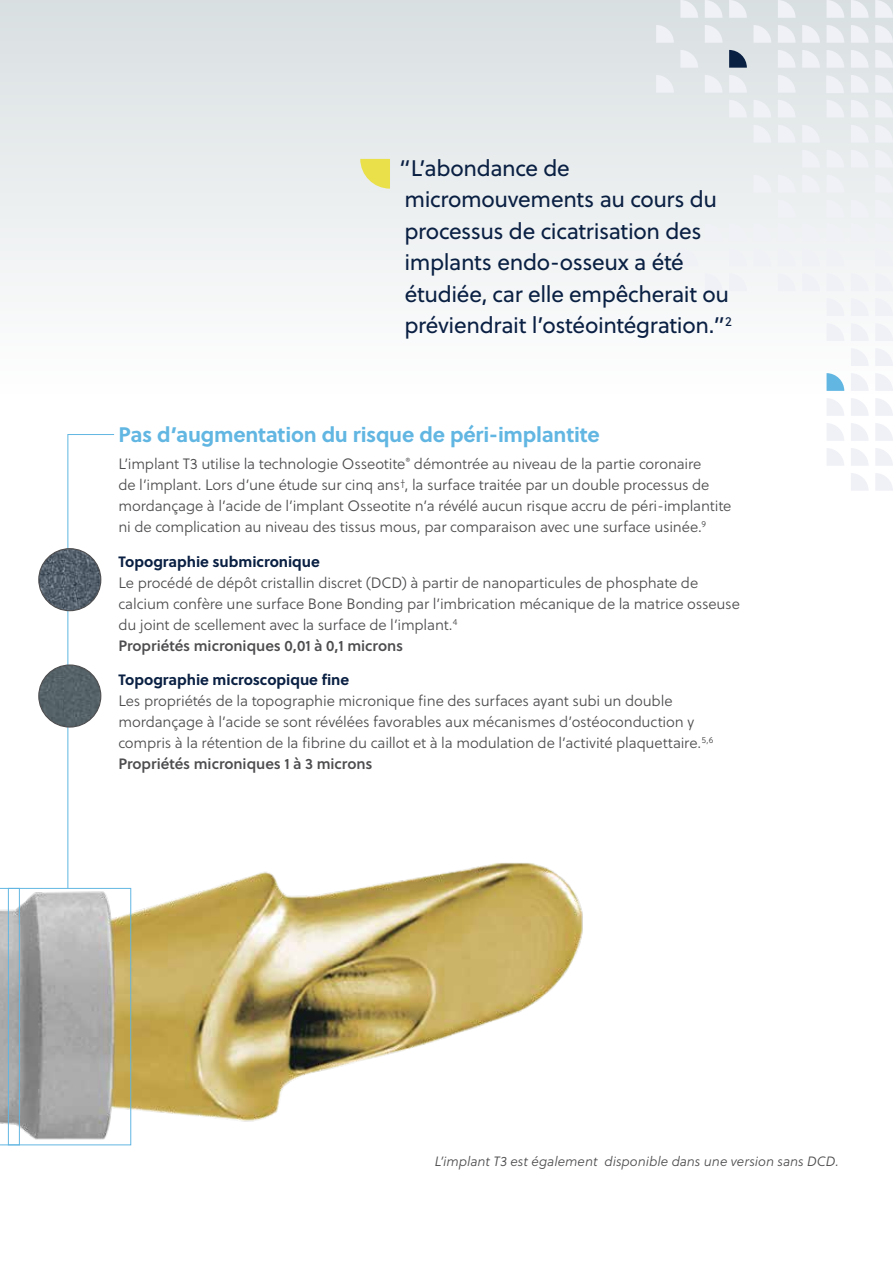
<style>
.page{position:relative;width:893px;height:1263px;background:#fff}
.page>*{position:absolute;margin:0;border:0;box-sizing:border-box;transform-origin:0 0}
.t1{font:22.5px/31.5px "Soleil";letter-spacing:-.015em;color:#0a2043}
.t2{font:700 21px "Soleil";letter-spacing:-.01em;color:#61b6e2}
.t3{font:15px/21px "Soleil Lt";letter-spacing:-.01em;color:#4d4d4f}
.t4{font:15px "Soleil Sb";letter-spacing:-.005em;color:#4d4d4f}
.t5{font:700 15px "Soleil";color:#0a2043}
.t6{font:italic 13.5px "Soleil Lt";color:#4d4d4f}
</style>
<div class="page">
<div style="left:0;top:0;width:893px;height:796px;background:linear-gradient(to bottom,#e2e7e9,#fff)"></div>
<svg style="left:851px;top:223px;width:18px;height:18px"></svg>
<svg style="left:875px;top:223px;width:18px;height:18px"></svg>
<svg style="left:802px;top:223px;width:18px;height:18px"></svg>
<svg style="left:826px;top:223px;width:18px;height:18px"></svg>
<svg style="left:753px;top:223px;width:18px;height:18px"></svg>
<svg style="left:778px;top:223px;width:18px;height:18px"></svg>
<svg style="left:705px;top:223px;width:17px;height:18px"></svg>
<svg style="left:729px;top:223px;width:18px;height:18px"></svg>
<svg style="left:875px;top:248px;width:18px;height:18px"></svg>
<svg style="left:802px;top:248px;width:18px;height:18px"></svg>
<svg style="left:826px;top:248px;width:18px;height:18px"></svg>
<svg style="left:753px;top:248px;width:18px;height:18px"></svg>
<svg style="left:778px;top:248px;width:18px;height:18px"></svg>
<svg style="left:729px;top:248px;width:18px;height:18px"></svg>
<svg style="left:851px;top:273px;width:18px;height:18px"></svg>
<svg style="left:875px;top:273px;width:18px;height:18px"></svg>
<svg style="left:802px;top:273px;width:18px;height:18px"></svg>
<svg style="left:826px;top:273px;width:18px;height:18px"></svg>
<svg style="left:778px;top:273px;width:18px;height:18px"></svg>
<svg style="left:705px;top:273px;width:17px;height:18px"></svg>
<svg style="left:729px;top:273px;width:18px;height:18px"></svg>
<svg style="left:851px;top:298px;width:18px;height:18px"></svg>
<svg style="left:875px;top:298px;width:18px;height:18px"></svg>
<svg style="left:826px;top:298px;width:18px;height:18px"></svg>
<svg style="left:851px;top:323px;width:18px;height:18px"></svg>
<svg style="left:875px;top:323px;width:18px;height:18px"></svg>
<svg style="left:826px;top:323px;width:18px;height:18px"></svg>
<svg style="left:851px;top:348px;width:18px;height:18px"></svg>
<svg style="left:875px;top:348px;width:18px;height:18px"></svg>
<svg style="left:851px;top:373px;width:18px;height:18px"></svg>
<svg style="left:875px;top:373px;width:18px;height:18px"></svg>
<svg style="left:826px;top:373px;width:18px;height:18px"></svg>
<svg style="left:851px;top:398px;width:18px;height:18px"></svg>
<svg style="left:875px;top:398px;width:18px;height:18px"></svg>
<svg style="left:826px;top:398px;width:18px;height:18px"></svg>
<svg style="left:851px;top:423px;width:18px;height:18px"></svg>
<svg style="left:875px;top:423px;width:18px;height:18px"></svg>
<svg style="left:826px;top:423px;width:18px;height:18px"></svg>
<svg style="left:851px;top:448px;width:18px;height:18px"></svg>
<svg style="left:875px;top:448px;width:18px;height:18px"></svg>
<svg style="left:826px;top:448px;width:18px;height:18px"></svg>
<svg style="left:851px;top:473px;width:18px;height:18px"></svg>
<svg style="left:875px;top:473px;width:18px;height:18px"></svg>
<svg style="left:680px;top:248px;width:18px;height:18px"></svg>
<svg style="left:851px;top:0;width:18px;height:18px"></svg>
<svg style="left:875px;top:0;width:18px;height:18px"></svg>
<svg style="left:826px;top:0;width:18px;height:18px"></svg>
<svg style="left:778px;top:0;width:18px;height:18px"></svg>
<svg style="left:705px;top:0;width:17px;height:18px"></svg>
<svg style="left:729px;top:0;width:18px;height:18px"></svg>
<svg style="left:851px;top:25px;width:18px;height:18px"></svg>
<svg style="left:875px;top:25px;width:18px;height:18px"></svg>
<svg style="left:802px;top:25px;width:18px;height:18px"></svg>
<svg style="left:826px;top:25px;width:18px;height:18px"></svg>
<svg style="left:753px;top:25px;width:18px;height:18px"></svg>
<svg style="left:778px;top:25px;width:18px;height:18px"></svg>
<svg style="left:705px;top:25px;width:17px;height:18px"></svg>
<svg style="left:851px;top:50px;width:18px;height:18px"></svg>
<svg style="left:875px;top:50px;width:18px;height:18px"></svg>
<svg style="left:802px;top:50px;width:18px;height:18px"></svg>
<svg style="left:826px;top:50px;width:18px;height:18px"></svg>
<svg style="left:729px;top:50px;width:18px;height:18px"></svg>
<svg style="left:851px;top:75px;width:18px;height:18px"></svg>
<svg style="left:875px;top:75px;width:18px;height:18px"></svg>
<svg style="left:705px;top:75px;width:17px;height:18px"></svg>
<svg style="left:729px;top:75px;width:18px;height:18px"></svg>
<svg style="left:851px;top:100px;width:18px;height:18px"></svg>
<svg style="left:875px;top:100px;width:18px;height:18px"></svg>
<svg style="left:826px;top:100px;width:18px;height:18px"></svg>
<svg style="left:753px;top:100px;width:18px;height:18px"></svg>
<svg style="left:778px;top:100px;width:18px;height:18px"></svg>
<svg style="left:729px;top:100px;width:18px;height:18px"></svg>
<svg style="left:851px;top:125px;width:18px;height:18px"></svg>
<svg style="left:875px;top:125px;width:18px;height:18px"></svg>
<svg style="left:802px;top:125px;width:18px;height:18px"></svg>
<svg style="left:753px;top:125px;width:18px;height:18px"></svg>
<svg style="left:778px;top:125px;width:18px;height:18px"></svg>
<svg style="left:851px;top:150px;width:18px;height:17px"></svg>
<svg style="left:875px;top:150px;width:18px;height:17px"></svg>
<svg style="left:802px;top:150px;width:18px;height:17px"></svg>
<svg style="left:826px;top:150px;width:18px;height:17px"></svg>
<svg style="left:875px;top:175px;width:18px;height:17px"></svg>
<svg style="left:802px;top:175px;width:18px;height:17px"></svg>
<svg style="left:826px;top:175px;width:18px;height:17px"></svg>
<svg style="left:753px;top:175px;width:18px;height:17px"></svg>
<svg style="left:778px;top:175px;width:18px;height:17px"></svg>
<svg style="left:851px;top:200px;width:18px;height:17px"></svg>
<svg style="left:875px;top:200px;width:18px;height:17px"></svg>
<svg style="left:826px;top:200px;width:18px;height:17px"></svg>
<svg style="left:778px;top:200px;width:18px;height:17px"></svg>
<svg style="left:680px;top:0;width:18px;height:18px"></svg>
<svg style="left:656px;top:25px;width:18px;height:18px"></svg>
<svg style="left:680px;top:50px;width:18px;height:18px"></svg>
<svg style="left:656px;top:75px;width:18px;height:18px"></svg>
<svg style="left:778px;top:50px;width:18px;height:18px"></svg>
<svg style="left:778px;top:75px;width:18px;height:18px"></svg>
<svg style="left:826px;top:75px;width:18px;height:18px"></svg>
<img style="left:0;top:862px;width:583px;height:284px">
<svg style="left:360px;top:159px;width:30px;height:30px"></svg>
<svg style="left:67px;top:434px;width:48px;height:454px"></svg>
<img style="left:39px;top:665px;width:62px;height:62px;border-radius:31px">
<div style="left:38px;top:664px;width:63px;height:64px;border:1px solid #4d4d4f;border-radius:50%"></div>
<img style="left:39px;top:549px;width:62px;height:62px;border-radius:31px">
<div style="left:38px;top:548px;width:63px;height:63px;border:1px solid #4d4d4f;border-radius:50%"></div>
<svg style="left:0;top:888px;width:20px;height:257px;background:#b4b9bc"></svg>
<div style="left:8px;top:888px;width:123px;height:257px;border:1px solid #61b6e2"></div>
<h1 class="t1" style="left:399px;top:153px;width:334px">“L’abondance de micromouvements au cours du processus de cicatrisation des implants endo-osseux a été étudiée, car elle empêcherait ou préviendrait l’ostéointégration.”<sup>2</sup></h1>
<h2 class="t2" style="left:118px;top:421px;width:483px">Pas d’augmentation du risque de péri-implantite</h2>
<p class="t3" style="left:118px;top:454px;width:614px">L’implant T3 utilise la technologie Osseotite<sup>®</sup> démontrée au niveau de la partie coronaire<br>de l’implant. Lors d’une étude sur cinq ans†, la surface traitée par un double processus de mordançage à l’acide de l’implant Osseotite n’a révélé aucun risque accru de péri-implantite ni de complication au niveau des tissus mous, par comparaison avec une surface usinée.<sup>9</sup></p>
<p class="t5" style="left:118px;top:552px;width:203px">Topographie submicronique</p>
<p class="t3" style="left:118px;top:573px;width:623px">Le procédé de dépôt cristallin discret (DCD) à partir de nanoparticules de phosphate de calcium confère une surface Bone Bonding par l’imbrication mécanique de la matrice osseuse du joint de scellement avec la surface de l’implant.<sup>4</sup></p>
<p class="t4" style="left:118px;top:636px;width:286px">Propriétés microniques 0,01 à 0,1 microns</p>
<p class="t5" style="left:118px;top:670px;width:232px">Topographie microscopique fine</p>
<p class="t3" style="left:118px;top:691px;width:597px">Les propriétés de la topographie micronique fine des surfaces ayant subi un double mordançage à l’acide se sont révélées favorables aux mécanismes d’ostéoconduction y compris à la rétention de la fibrine du caillot et à la modulation de l’activité plaquettaire.<sup>5,6</sup></p>
<p class="t4" style="left:118px;top:754px;width:256px">Propriétés microniques 1 à 3 microns</p>
<p class="t6" style="left:435px;top:1153px;width:406px">L’implant T3 est également disponible dans une version sans DCD.</p>
</div>
